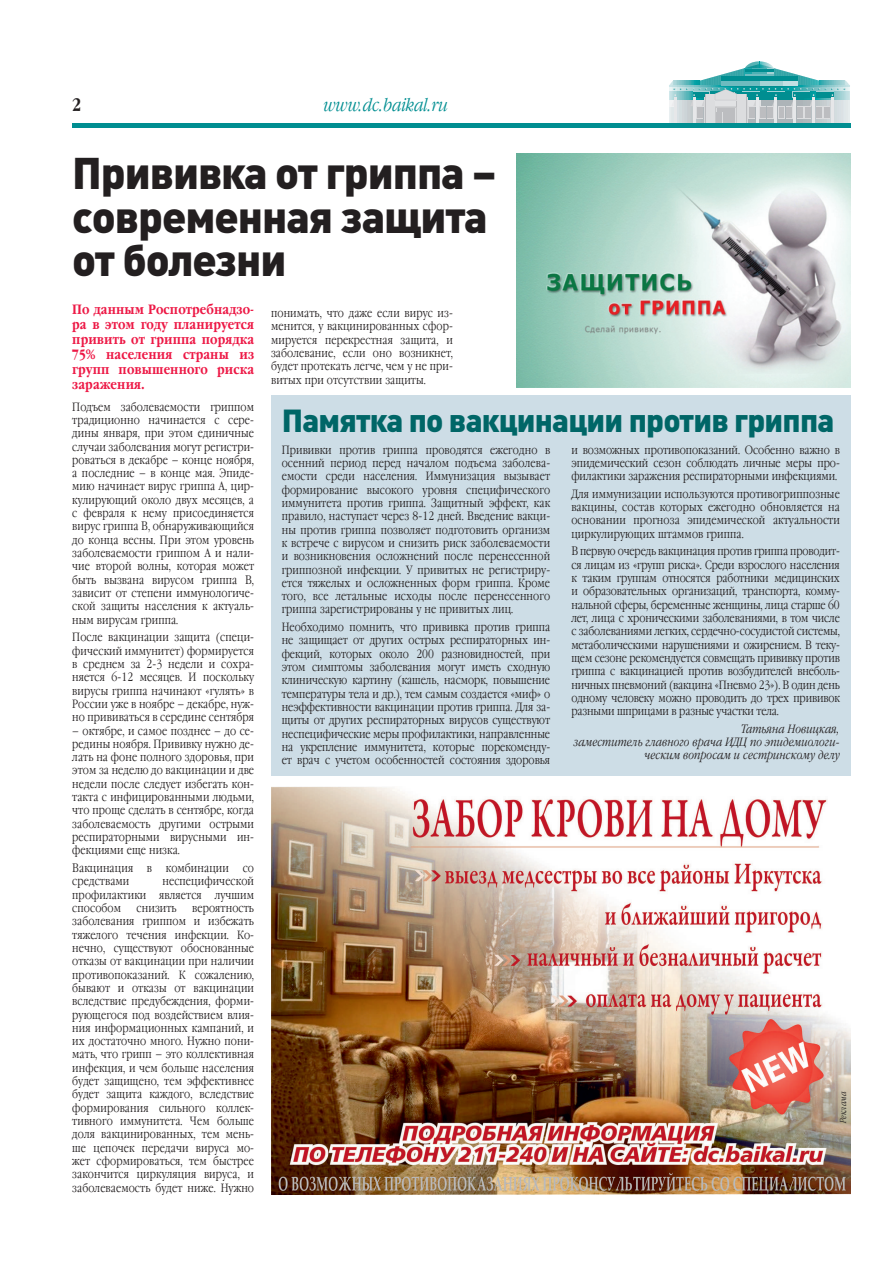
<style>
.page{position:relative;width:893px;height:1263px;background:#fff}
.page>*{position:absolute;margin:0;border:0;box-sizing:border-box;transform-origin:0 0}
.t1{font:900 43.8px/43.8px "DIN Cyr";letter-spacing:-.025em;color:#231f20}
.t2{font:900 31.5px "DIN Cyr";letter-spacing:-.025em;color:#006667}
.t3{font:italic 300 18px "Garamond Narrow C";color:#008e91}
.t4{font:700 18px "Garamond Narrow C";color:#231f20}
.t5{font:700 13.5px/15px "Garamond Narrow C";letter-spacing:.01em;color:#ed1845;text-align:justify}
.t6{font:300 12px/13.4px "Garamond Narrow C";letter-spacing:.01em;color:#231f20;text-align:justify}
.t7{font:italic 300 12px/13.4px "Garamond Narrow C";letter-spacing:.01em;color:#231f20;text-align:right}
.t8{font:italic 300 8.7px "Garamond Narrow C";color:#231f20}
</style>
<div class="page">
<svg style="left:669px;top:62px;width:181px;height:61px"></svg>
<div style="left:72px;top:123px;width:778px;height:5px;background:#008e91"></div>
<div style="left:271px;top:395px;width:579px;height:381px;background:#cddde6"></div>
<img style="left:271px;top:787px;width:579px;height:408px">
<img style="left:517px;top:153px;width:333px;height:234px">
<h3 class="t4" style="left:72px;top:95px;width:10px">2</h3>
<h3 class="t3" style="left:324px;top:95px;width:126px">www.dc.baikal.ru</h3>
<h1 class="t1" style="left:72px;top:149px;width:426px">Прививка от гриппа – современная защита от болезни</h1>
<p class="t6" style="left:271px;top:307px;width:183px">понимать, что даже если вирус из&shy;менится, у вакцинированных сфор&shy;мируется перекрестная защита, и заболевание, если оно возникнет, будет протекать легче, чем у не при&shy;витых при отсутствии защиты.</p>
<p class="t5" style="left:72px;top:302px;width:183px">По данным Роспотребнадзо&shy;ра в этом году планируется привить от гриппа порядка 75% населения страны из групп повышенного риска заражения.</p>
<p class="t6" style="left:72px;top:400px;width:183px">Подъем заболеваемости гриппом традиционно начинается с сере&shy;дины января, при этом единичные случаи заболевания могут регистри&shy;роваться в декабре – конце ноября, а последние – в конце мая. Эпиде&shy;мию начинает вирус гриппа А, цир&shy;кулирующий около двух месяцев, а с февраля к нему присоединяется вирус гриппа В, обнаруживающийся до конца весны. При этом уровень заболеваемости гриппом А и нали&shy;чие второй волны, которая может быть вызвана вирусом гриппа В, зависит от степени иммунологиче&shy;ской защиты населения к актуаль&shy;ным вирусам гриппа.</p>
<p class="t6" style="left:72px;top:631px;width:183px">После вакцинации защита (специ&shy;фический иммунитет) формируется в среднем за 2-3 недели и сохра&shy;няется 6-12 месяцев. И поскольку вирусы гриппа начинают «гулять» в России уже в ноябре – декабре, нуж&shy;но прививаться в середине сентября</p>
<p class="t6" style="left:72px;top:724px;width:183px">– октябре, и самое позднее – до се&shy;редины ноября. Прививку нужно де&shy;лать на фоне полного здоровья, при этом за неделю до вакцинации и две недели после следует избегать кон&shy;такта с инфицированными людьми, что проще сделать в сентябре, когда заболеваемость другими острыми респираторными вирусными ин&shy;фекциями еще низка.</p>
<p class="t6" style="left:72px;top:861px;width:183px">Вакцинация в комбинации со средствами</p>
<h2 class="t2" style="left:282px;top:399px;width:554px">Памятка по вакцинации против гриппа</h2>
<p class="t6" style="left:282px;top:443px;width:270px">Прививки против гриппа проводятся ежегодно в осенний период перед началом подъема заболева&shy;емости среди населения. Иммунизация вызывает формирование высокого уровня специфического иммунитета против гриппа. Защитный эффект, как правило, наступает через 8-12 дней. Введение вакци&shy;ны против гриппа позволяет подготовить организм к встрече с вирусом и снизить риск заболеваемости и возникновения осложнений после перенесенной гриппозной инфекции. У привитых не регистриру&shy;ется тяжелых и осложненных форм гриппа. Кроме того, все летальные исходы после перенесенного гриппа зарегистрированы у не привитых лиц.</p>
<p class="t6" style="left:282px;top:621px;width:270px">Необходимо помнить, что прививка против гриппа не защищает от других острых респираторных ин&shy;фекций, которых около 200 разновидностей, при этом симптомы заболевания могут иметь сходную клиническую картину (кашель, насморк, повышение температуры тела и др.), тем самым создается «миф» о неэффективности вакцинации против гриппа. Для за&shy;щиты от других респираторных вирусов существуют неспецифические меры профилактики, направленные на укрепление иммунитета, которые порекоменду&shy;ет врач с учетом особенностей состояния здоровья</p>
<p class="t6" style="left:571px;top:443px;width:270px">и возможных противопоказаний. Особенно важно в эпидемический сезон соблюдать личные меры про&shy;филактики заражения респираторными инфекциями.</p>
<p class="t6" style="left:571px;top:487px;width:270px">Для иммунизации используются противогриппозные вакцины, состав которых ежегодно обновляется на основании прогноза эпидемической актуальности циркулирующих штаммов гриппа.</p>
<p class="t6" style="left:571px;top:545px;width:270px">В первую очередь вакцинация против гриппа проводит&shy;ся лицам из «групп риска». Среди взрослого населения к таким группам относятся работники медицинских и образовательных организаций, транспорта, комму&shy;нальной сферы, беременные женщины, лица старше 60 лет, лица с хроническими заболеваниями, в том числе с заболеваниями легких, сердечно-сосудистой системы, метаболическими нарушениями и ожирением. В теку&shy;щем сезоне рекомендуется совмещать прививку против гриппа с вакцинацией против возбудителей внеболь&shy;ничных пневмоний (вакцина «Пневмо 23»). В один день одному человеку можно проводить до трех прививок разными шприцами в разные участки тела.</p>
<p class="t7" style="left:574px;top:722px;width:267px">Татьяна Новицкая,<br>заместитель главного врача ИДЦ по эпидемиологи&shy;ческим вопросам и сестринскому делу</p>
<p class="t6" style="left:72px;top:875px;width:183px;text-indent:90px">неспецифической профилактики является лучшим способом</p>
<p class="t6" style="left:72px;top:901px;width:183px;text-indent:120px">вероятность заболевания гриппом и избежать тяжелого течения инфекции. Ко&shy;нечно, существуют обоснованные отказы от вакцинации при наличии противопоказаний. К сожалению, бывают и отказы от вакцинации вследствие предубеждения, форми&shy;рующегося под воздействием влия&shy;ния информационных кампаний, и их достаточно много. Нужно пони&shy;мать, что грипп – это коллективная инфекция, и чем больше населения будет защищено, тем эффективнее будет защита каждого, вследствие формирования сильного коллек&shy;тивного иммунитета. Чем больше доля вакцинированных, тем мень&shy;ше цепочек передачи вируса мо&shy;жет сформироваться, тем быстрее закончится циркуляция вируса, и заболеваемость будет ниже. Нужно</p>
<p class="t6" style="left:137px;top:901px;width:42px">снизить</p>
<p class="t8" style="left:838px;top:1123px;width:33px;rotate:-90deg">Реклама</p>
</div>
